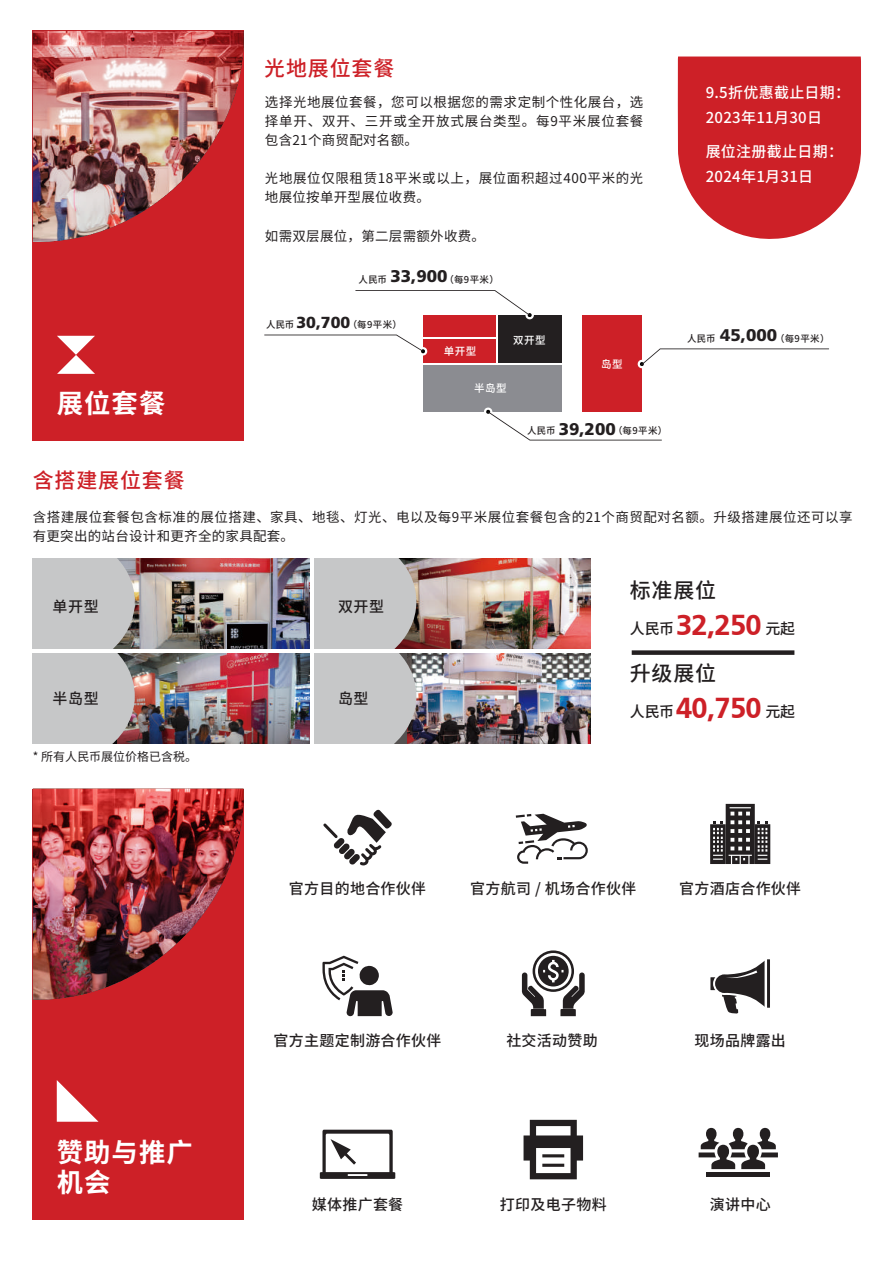
<style>
.page{position:relative;width:893px;height:1263px;background:#fff}
.page>*{position:absolute;margin:0;border:0;box-sizing:border-box;transform-origin:0 0}
.t1{font:700 30.15px "Frutiger";letter-spacing:-.02em;color:#cd2027}
.t2{font:700 26.4px/29.7px "Noto Sans Hans";letter-spacing:.04em;color:#fff}
.t3{font:500 21px "Noto Sans Hans";letter-spacing:.04em;color:#cd2027}
.t4{font:500 21px "Noto Sans Hans";letter-spacing:.04em;color:#231f20}
.t5{font:900 16.95px "Frutiger";color:#231f20}
.t6{font:900 16.05px "Frutiger";color:#231f20}
.t7{font:500 15px "Noto Sans Hans";letter-spacing:.02em;color:#231f20}
.t8{font:500 15px/25.2px "Noto Sans Hans";letter-spacing:.02em;color:#fff}
.t9{font:13.5px/19.2px "Noto Sans Hans";letter-spacing:.035em;color:#231f20}
.t10{font:12px "Noto Sans Hans";color:#231f20}
.t11{font:500 10.5px "Noto Sans Hans";letter-spacing:.04em;color:#fff}
.t12{font:500 9.45px "Noto Sans Hans";letter-spacing:.04em;color:#231f20}
.s1{font-family:"Noto Sans Hans";font-weight:500;font-size:9.45px}
</style>
<div class="page">
<div style="left:33px;top:31px;width:211px;height:410px;background:#cd2027"></div>
<img style="left:33px;top:31px;width:211px;height:211px">
<svg style="left:57px;top:336px;width:38px;height:38px"></svg>
<div style="left:496px;top:315px;width:66px;height:49px;background:#231f20"></div>
<div style="left:423px;top:315px;width:74px;height:23px;background:#cd2027"></div>
<div style="left:423px;top:338px;width:74px;height:26px;background:#cd2027"></div>
<div style="left:423px;top:364px;width:139px;height:48px;background:#8b8c91"></div>
<div style="left:582px;top:315px;width:60px;height:97px;background:#cd2027"></div>
<svg style="left:355px;top:290px;width:179px;height:29px"></svg>
<svg style="left:484px;top:407px;width:178px;height:33px"></svg>
<svg style="left:264px;top:335px;width:163px;height:20px"></svg>
<svg style="left:637px;top:348px;width:192px;height:20px"></svg>
<hr style="left:422px;top:364px;width:143px;height:1px;background:#fff">
<hr style="left:422px;top:337px;width:75px;height:1px;background:#fff">
<hr style="left:497px;top:314px;width:1px;height:50px;background:#fff">
<div style="left:632px;top:650px;width:162px;height:5px;background:#231f20"></div>
<img style="left:135px;top:559px;width:174px;height:90px">
<img style="left:416px;top:559px;width:175px;height:90px">
<img style="left:135px;top:653px;width:174px;height:90px">
<svg style="left:33px;top:559px;width:102px;height:184px;background:#c2c2c3"></svg>
<img style="left:416px;top:653px;width:175px;height:90px">
<svg style="left:314px;top:559px;width:102px;height:184px;background:#c2c1c2"></svg>
<div style="left:707px;top:1172px;width:63px;height:5px;background:#231f20"></div>
<svg style="left:699px;top:1128px;width:79px;height:41px"></svg>
<svg style="left:323px;top:809px;width:69px;height:56px"></svg>
<svg style="left:710px;top:804px;width:60px;height:60px"></svg>
<hr style="left:767px;top:959px;width:3px;height:49px;background:#231f20">
<svg style="left:710px;top:960px;width:55px;height:54px"></svg>
<svg style="left:524px;top:1120px;width:59px;height:59px"></svg>
<svg style="left:320px;top:1130px;width:75px;height:49px"></svg>
<svg style="left:322px;top:956px;width:71px;height:60px"></svg>
<svg style="left:522px;top:950px;width:63px;height:66px"></svg>
<div style="left:33px;top:789px;width:211px;height:430px;background:#cd2027"></div>
<img style="left:33px;top:789px;width:211px;height:211px">
<svg style="left:516px;top:814px;width:72px;height:50px"></svg>
<svg style="left:678px;top:57px;width:183px;height:182px;background:#d2373e"></svg>
<svg style="left:57px;top:1080px;width:42px;height:42px"></svg>
<h2 class="t2" style="left:57px;top:388px;width:110px">展位套餐</h2>
<h3 class="t3" style="left:33px;top:470px;width:154px">含搭建展位套餐</h3>
<h3 class="t3" style="left:264px;top:58px;width:132px">光地展位套餐</h3>
<p class="t9" style="left:265px;top:92px;width:380px;text-align:justify">选择光地展位套餐，您可以根据您的需求定制个性化展台，选择单开、双开、三开或全开放式展台类型。每9平米展位套餐包含21个商贸配对名额。</p>
<p class="t9" style="left:265px;top:168px;width:380px">光地展位仅限租赁18平米或以上，展位面积超过400平米的光地展位按单开型展位收费。</p>
<p class="t9" style="left:265px;top:226px;width:222px">如需双层展位，第二层需额外收费。</p>
<p class="t5" style="left:391px;top:270px;width:110px">33,900 <span class="s1">每9平米）</span></p>
<p class="t12" style="left:359px;top:275px;width:30px">人民币</p>
<p class="t12" style="left:445px;top:275px;width:11px">（</p>
<p class="t6" style="left:296px;top:316px;width:55px">30,700</p>
<p class="t12" style="left:266px;top:319px;width:30px">人民币</p>
<p class="t12" style="left:348px;top:319px;width:56px">（每9平米）</p>
<p class="t11" style="left:444px;top:346px;width:34px">单开型</p>
<p class="t11" style="left:513px;top:335px;width:34px">双开型</p>
<p class="t11" style="left:474px;top:383px;width:34px">半岛型</p>
<p class="t11" style="left:601px;top:358px;width:23px">岛型</p>
<p class="t5" style="left:559px;top:422px;width:58px">39,200</p>
<p class="t12" style="left:527px;top:426px;width:30px">人民币</p>
<p class="t12" style="left:613px;top:426px;width:56px">（每9平米）</p>
<p class="t8" style="left:706px;top:80px;width:146px">9.5折优惠截止日期：<br>2023年11月30日</p>
<p class="t8" style="left:706px;top:139px;width:139px">展位注册截止日期：<br>2024年1月31日</p>
<p class="t5" style="left:720px;top:329px;width:58px">45,000</p>
<p class="t12" style="left:687px;top:334px;width:30px">人民币</p>
<p class="t12" style="left:775px;top:334px;width:56px">（每9平米）</p>
<p class="t9" style="left:33px;top:508px;width:821px">含搭建展位套餐包含标准的展位搭建、家具、地毯、灯光、电以及每9平米展位套餐包含的21个商贸配对名额。升级搭建展位还可以享有更突出的站台设计和更齐全的家具配套。</p>
<p class="t7" style="left:53px;top:598px;width:48px">单开型</p>
<p class="t7" style="left:338px;top:598px;width:48px">双开型</p>
<p class="t7" style="left:53px;top:691px;width:48px">半岛型</p>
<p class="t7" style="left:338px;top:691px;width:32px">岛型</p>
<p class="t10" style="left:33px;top:751px;width:166px">* 所有人民币展位价格已含税。</p>
<h3 class="t4" style="left:630px;top:579px;width:88px">标准展位</h3>
<p class="t7" style="left:630px;top:621px;width:46px">人民币</p>
<p class="t7" style="left:765px;top:621px;width:31px">元起</p>
<h1 class="t1" style="left:676px;top:613px;width:87px">32,250</h1>
<h3 class="t4" style="left:630px;top:663px;width:88px">升级展位</h3>
<h1 class="t1" style="left:676px;top:696px;width:87px">40,750</h1>
<p class="t7" style="left:630px;top:704px;width:46px">人民币</p>
<p class="t7" style="left:765px;top:704px;width:31px">元起</p>
<p class="t7" style="left:470px;top:881px;width:168px">官方航司 / 机场合作伙伴</p>
<p class="t7" style="left:289px;top:881px;width:139px">官方目的地合作伙伴</p>
<p class="t7" style="left:679px;top:881px;width:124px">官方酒店合作伙伴</p>
<h2 class="t2" style="left:57px;top:1137px;width:138px">赞助与推广机会</h2>
<p class="t7" style="left:274px;top:1033px;width:169px">官方主题定制游合作伙伴</p>
<p class="t7" style="left:506px;top:1033px;width:93px">社交活动赞助</p>
<p class="t7" style="left:312px;top:1196px;width:93px">媒体推广套餐</p>
<p class="t7" style="left:500px;top:1196px;width:108px">打印及电子物料</p>
<p class="t7" style="left:694px;top:1033px;width:93px">现场品牌露出</p>
<p class="t7" style="left:710px;top:1196px;width:62px">演讲中心</p>
</div>
